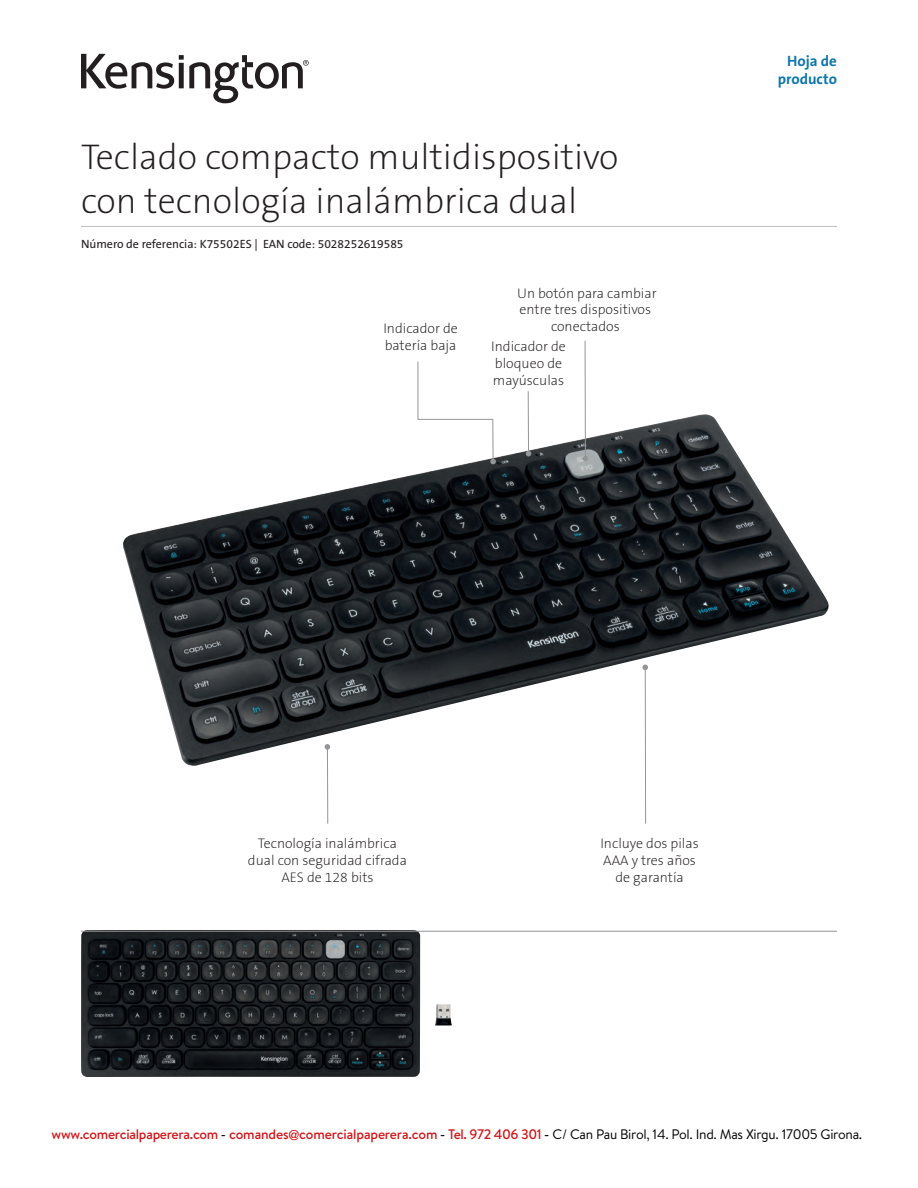
<style>
.page{position:relative;width:918px;height:1188px;background:#fff}
.page>*{position:absolute;margin:0;border:0;box-sizing:border-box;transform-origin:0 0}
.Main_Header{font:36px/43.2px "The Sans KENSINGTON2 XL";color:#231f20}
.Part_No__UPC{font:15px "The Sans KENSINGTON7 Bd";color:#0e76ae}
.Image_Body{font:13.95px/16.8px "The Sans KENSINGTON2 XL";color:#231f20;text-align:center}
.t1{font:500 13.8px "Brandon Text";letter-spacing:-.015em;color:#d51317}
.Part_No__UPC-2{font:12px "The Sans KENSINGTON5 Rg";color:#231f20}
.s1{color:#000}
.s2{font-family:"Helvetica Neue"}
.s3{font-weight:400;color:#000}
</style>
<div class="page">
<svg style="left:81px;top:54px;width:228px;height:49px"></svg>
<img style="left:81px;top:930px;width:371px;height:147px">
<hr style="left:81px;top:226px;width:756px;height:1px;background:#bcbdc0">
<img style="left:123px;top:414px;width:706px;height:352px">
<hr style="left:528px;top:391px;width:1px;height:63px;background:#939598">
<svg style="left:526px;top:451px;width:5px;height:5px"></svg>
<hr style="left:492px;top:419px;width:1px;height:43px;background:#939598">
<svg style="left:490px;top:459px;width:6px;height:5px"></svg>
<hr style="left:645px;top:667px;width:1px;height:157px;background:#939598">
<svg style="left:642px;top:665px;width:6px;height:5px"></svg>
<hr style="left:327px;top:747px;width:1px;height:77px;background:#939598">
<svg style="left:325px;top:744px;width:5px;height:6px"></svg>
<hr style="left:585px;top:341px;width:1px;height:118px;background:#939598">
<svg style="left:583px;top:456px;width:5px;height:5px"></svg>
<hr style="left:418px;top:362px;width:1px;height:57px;background:#939598">
<hr style="left:418px;top:419px;width:75px;height:1px;background:#939598">
<hr style="left:81px;top:931px;width:756px;height:1px;background:#939598">
<p class="Main_Header" style="left:81px;top:137px;width:539px">Teclado compacto multidispositivo con tecnología inalámbrica dual</p>
<p class="Part_No__UPC-2" style="left:81px;top:237px;width:324px">Número de referencia: K75502ES | EAN code: 5028252619585</p>
<p class="Image_Body" style="left:383px;top:320px;width:76px;text-align:left">Indicador de batería baja</p>
<p class="Image_Body" style="left:517px;top:285px;width:141px">Un botón para cambiar entre tres dispositivos conectados</p>
<p class="Image_Body" style="left:491px;top:338px;width:76px;text-align:left">Indicador de bloqueo de mayúsculas</p>
<p class="Part_No__UPC" style="left:787px;top:53px;width:51px">Hoja de</p>
<p class="Part_No__UPC" style="left:778px;top:71px;width:61px">producto</p>
<p class="Image_Body" style="left:248px;top:836px;width:160px">Tecnología inalámbrica dual con seguridad cifrada<br>AES de 128 bits</p>
<p class="Image_Body" style="left:600px;top:836px;width:100px">Incluye dos pilas<br>AAA y tres años de garantía</p>
<p class="t1" style="left:52px;top:1125px;width:812px">www.comercialpaperera.com <span class="s1">-</span> comandes<span class="s2">@</span>comercialpaperera.com <span class="s1">-</span> Tel. 972 406 301 <span class="s1">-</span> <span class="s3">C/ Can Pau Birol, 14. Pol. Ind. Mas Xirgu. 17005 Girona.</span></p>
</div>
